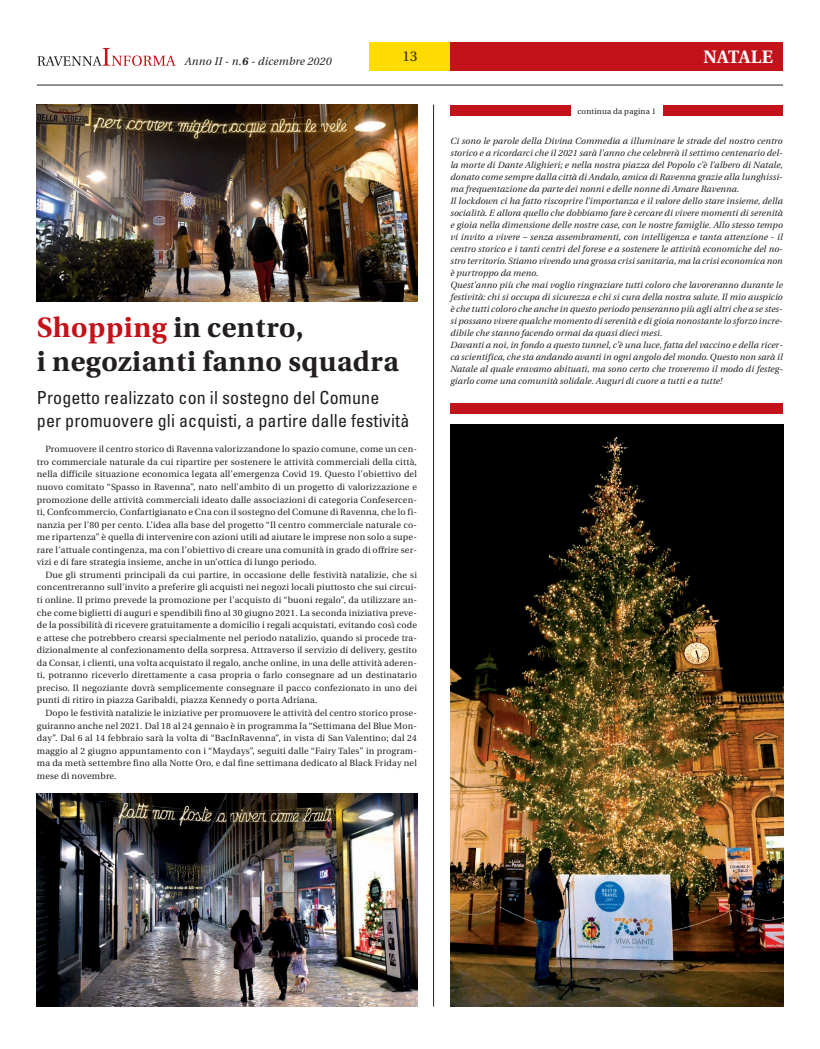
<style>
.page{position:relative;width:820px;height:1049px;background:#fff}
.page>*{position:absolute;margin:0;border:0;box-sizing:border-box;transform-origin:0 0}
.t1{font:700 28px/34px "Utopia";letter-spacing:.02em;color:#231f20}
.t2{font:condensed 18px/23px "Univers";letter-spacing:.01em;color:#231f20}
.t3{font:700 18px "Utopia";letter-spacing:.02em;color:#fff}
.t4{font:14px "Utopia";color:#231f20}
.t5{font:italic 11px "Utopia";letter-spacing:.02em;color:#231f20}
.t6{font:9px "Utopia";letter-spacing:.02em;color:#231f20}
.t7{font:italic 9px/12px "Utopia";letter-spacing:.01em;color:#231f20}
.t8{font:8px "Utopia";letter-spacing:.02em;color:#231f20}
.s1{font-weight:700}
.s2{color:#c4121a}
</style>
<div class="page">
<div style="left:450px;top:43px;width:332px;height:28px;background:#c4121a"></div>
<div style="left:369px;top:43px;width:81px;height:28px;background:#ffdc01"></div>
<hr style="left:37px;top:85px;width:745px;height:1px;background:#231f20">
<img style="left:37px;top:105px;width:380px;height:196px">
<hr style="left:433px;top:105px;width:1px;height:901px;background:#231f20">
<svg style="left:37px;top:48px;width:138px;height:18px"></svg>
<div style="left:450px;top:106px;width:332px;height:10px;background:#c4121a"></div>
<div style="left:571px;top:105px;width:91px;height:13px;background:#fff"></div>
<div style="left:450px;top:404px;width:332px;height:10px;background:#c4121a"></div>
<img style="left:37px;top:793px;width:380px;height:213px">
<img style="left:450px;top:424px;width:332px;height:582px">
<p class="t5" style="left:185px;top:55px;width:148px">Anno II - n.<span class="s1">6</span> - dicembre 2020</p>
<p class="t4" style="left:402px;top:49px;width:17px">13</p>
<p class="t3" style="left:703px;top:46px;width:71px">NATALE</p>
<p class="t8" style="left:577px;top:107px;width:80px">continua da pagina 1</p>
<p class="t1" style="left:37px;top:310px;width:363px"><span class="s2">Shopping</span> in centro,<br>i negozianti fanno squadra</p>
<p class="t2" style="left:37px;top:386px;width:374px">Progetto realizzato con il sostegno del Comune<br>per promuovere gli acquisti, a partire dalle festività</p>
<p class="t6" style="left:45px;top:444px;width:373px">Promuovere il centro storico di Ravenna valorizzandone lo spazio comune, come un cen-</p>
<p class="t6" style="left:37px;top:457px;width:381px">tro commerciale naturale da cui ripartire per sostenere le attività commerciali della città,</p>
<p class="t6" style="left:37px;top:469px;width:381px">nella difficile situazione economica legata all’emergenza Covid 19. Questo l’obiettivo del</p>
<p class="t6" style="left:37px;top:482px;width:381px">nuovo comitato “Spasso in Ravenna”, nato nell’ambito di un progetto di valorizzazione e</p>
<p class="t6" style="left:37px;top:494px;width:381px">promozione delle attività commerciali ideato dalle associazioni di categoria Confesercen-</p>
<p class="t6" style="left:37px;top:507px;width:381px">ti, Confcommercio, Confartigianato e Cna con il sostegno del Comune di Ravenna, che lo fi-</p>
<p class="t6" style="left:37px;top:520px;width:381px">nanzia per l’80 per cento. L’idea alla base del progetto “Il centro commerciale naturale co-</p>
<p class="t6" style="left:37px;top:532px;width:381px">me ripartenza” è quella di intervenire con azioni utili ad aiutare le imprese non solo a supe-</p>
<p class="t6" style="left:37px;top:545px;width:381px">rare l’attuale contingenza, ma con l’obiettivo di creare una comunità in grado di offrire ser-</p>
<p class="t6" style="left:37px;top:557px;width:281px">vizi e di fare strategia insieme, anche in un’ottica di lungo periodo.</p>
<p class="t6" style="left:45px;top:570px;width:373px">Due gli strumenti principali da cui partire, in occasione delle festività natalizie, che si</p>
<p class="t6" style="left:37px;top:582px;width:381px">concentreranno sull’invito a preferire gli acquisti nei negozi locali piuttosto che sui circui-</p>
<p class="t6" style="left:37px;top:595px;width:381px">ti online. Il primo prevede la promozione per l’acquisto di “buoni regalo”, da utilizzare an-</p>
<p class="t6" style="left:37px;top:607px;width:381px">che come biglietti di auguri e spendibili fino al 30 giugno 2021. La seconda iniziativa preve-</p>
<p class="t6" style="left:37px;top:620px;width:381px">de la possibilità di ricevere gratuitamente a domicilio i regali acquistati, evitando così code</p>
<p class="t6" style="left:37px;top:633px;width:381px">e attese che potrebbero crearsi specialmente nel periodo natalizio, quando si procede tra-</p>
<p class="t6" style="left:37px;top:645px;width:381px">dizionalmente al confezionamento della sorpresa. Attraverso il servizio di delivery, gestito</p>
<p class="t6" style="left:37px;top:658px;width:381px">da Consar, i clienti, una volta acquistato il regalo, anche online, in una delle attività aderen-</p>
<p class="t6" style="left:37px;top:670px;width:381px">ti, potranno riceverlo direttamente a casa propria o farlo consegnare ad un destinatario</p>
<p class="t6" style="left:37px;top:683px;width:381px">preciso. Il negoziante dovrà semplicemente consegnare il pacco confezionato in uno dei</p>
<p class="t6" style="left:37px;top:695px;width:282px">punti di ritiro in piazza Garibaldi, piazza Kennedy o porta Adriana.</p>
<p class="t6" style="left:45px;top:708px;width:373px">Dopo le festività natalizie le iniziative per promuovere le attività del centro storico prose-</p>
<p class="t6" style="left:37px;top:720px;width:381px">guiranno anche nel 2021. Dal 18 al 24 gennaio è in programma la “Settimana del Blue Mon-</p>
<p class="t6" style="left:37px;top:733px;width:381px">day”. Dal 6 al 14 febbraio sarà la volta di “BacInRavenna”, in vista di San Valentino; dal 24</p>
<p class="t6" style="left:37px;top:746px;width:381px">maggio al 2 giugno appuntamento con i “Maydays”, seguiti dalle “Fairy Tales” in program-</p>
<p class="t6" style="left:37px;top:758px;width:381px">ma da metà settembre fino alla Notte Oro, e dal fine settimana dedicato al Black Friday nel</p>
<p class="t6" style="left:37px;top:771px;width:81px">mese di novembre.</p>
<p class="t7" style="left:450px;top:135px;width:334px">Ci sono le parole della Divina Commedia a illuminare le strade del nostro centro storico e a ricordarci che il 2021 sarà l’anno che celebrerà il settimo centenario del&shy;la morte di Dante Alighieri; e nella nostra piazza del Popolo c’è l’albero di Natale, donato come sempre dalla città di Andalo, amica di Ravenna grazie alla lunghissi&shy;ma frequentazione da parte dei nonni e delle nonne di Amare Ravenna.<br>Il lockdown ci ha fatto riscoprire l’importanza e il valore dello stare insieme, della socialità. E allora quello che dobbiamo fare è cercare di vivere momenti di serenità e gioia nella dimensione delle nostre case, con le nostre famiglie. Allo stesso tempo vi invito a vivere – senza assembramenti, con intelligenza e tanta attenzione - il centro storico e i tanti centri del forese e a sostenere le attività economiche del no&shy;stro territorio. Stiamo vivendo una grossa crisi sanitaria, ma la crisi economica non è purtroppo da meno.<br>Quest’anno più che mai voglio ringraziare tutti coloro che lavoreranno durante le festività: chi si occupa di sicurezza e chi si cura della nostra salute. Il mio auspicio è che tutti coloro che anche in questo periodo penseranno più agli altri che a se stes&shy;si possano vivere qualche momento di serenità e di gioia nonostante lo sforzo incre&shy;dibile che stanno facendo ormai da quasi dieci mesi.<br>Davanti a noi, in fondo a questo tunnel, c’è una luce, fatta del vaccino e della ricer&shy;ca scientifica, che sta andando avanti in ogni angolo del mondo. Questo non sarà il Natale al quale eravamo abituati, ma sono certo che troveremo il modo di festeg&shy;giarlo come una comunità solidale. Auguri di cuore a tutti e a tutte!</p>
</div>
